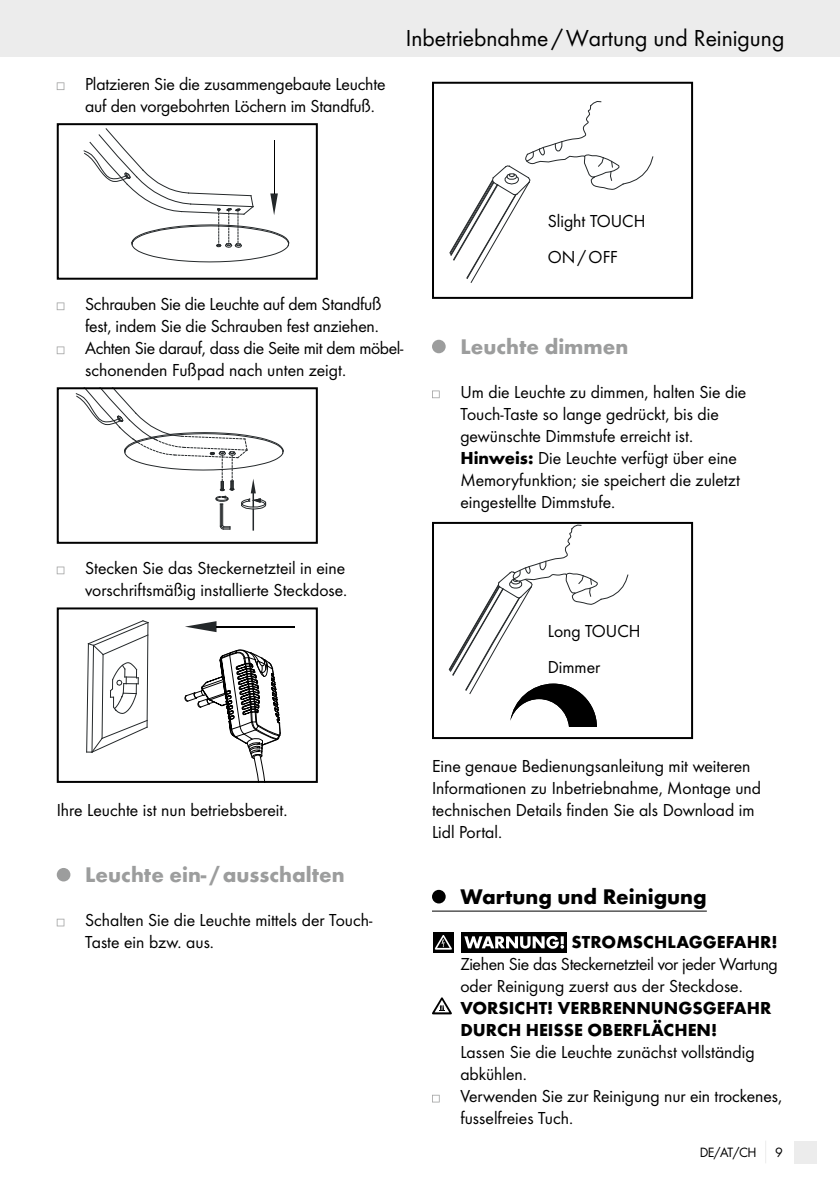
<style>
.page{position:relative;width:840px;height:1191px;background:#fff}
.page>*{position:absolute;margin:0;border:0;box-sizing:border-box;transform-origin:0 0}
.t1{font:24px "Futura Boo";color:#000}
.t2{font:700 22px "Futura";color:#9c9d9d}
.t3{font:700 22px "Futura";color:#000}
.t4{font:18px/22px "Futura Boo";color:#000}
.t5{font:700 18px/22px "Futura";color:#000}
.t6{font:14px "Futura Boo";color:#000}
.s1{font-family:"Futura";font-weight:700}
</style>
<div class="page">
<div style="left:0;top:0;width:839px;height:57px;background:#ececec"></div>
<div style="left:794px;top:1140px;width:22px;height:23px;background:#ececec"></div>
<svg style="left:57px;top:82px;width:7px;height:8px"></svg>
<svg style="left:56px;top:123px;width:262px;height:157px"></svg>
<svg style="left:57px;top:302px;width:7px;height:8px"></svg>
<svg style="left:57px;top:346px;width:7px;height:8px"></svg>
<svg style="left:56px;top:387px;width:262px;height:157px"></svg>
<svg style="left:57px;top:566px;width:7px;height:8px"></svg>
<svg style="left:56px;top:607px;width:262px;height:176px"></svg>
<div style="left:57px;top:868px;width:13px;height:13px;background:#9c9d9d;border-radius:50%"></div>
<svg style="left:57px;top:918px;width:7px;height:8px"></svg>
<hr style="left:432px;top:910px;width:274px;height:1px;background:#000">
<svg style="left:432px;top:81px;width:261px;height:218px"></svg>
<div style="left:432px;top:340px;width:13px;height:13px;background:#9c9d9d;border-radius:50%"></div>
<svg style="left:432px;top:390px;width:7px;height:8px"></svg>
<svg style="left:432px;top:521px;width:261px;height:219px"></svg>
<div style="left:432px;top:890px;width:13px;height:13px;background:#000;border-radius:50%"></div>
<div style="left:461px;top:932px;width:106px;height:20px;background:#000"></div>
<svg style="left:433px;top:932px;width:20px;height:20px"></svg>
<svg style="left:434px;top:935px;width:17px;height:14px"></svg>
<svg style="left:464px;top:936px;width:99px;height:12px"></svg>
<svg style="left:432px;top:997px;width:19px;height:17px"></svg>
<svg style="left:432px;top:1094px;width:7px;height:8px"></svg>
<p class="t4" style="left:85px;top:73px;width:302px">Platzieren Sie die zusammengebaute Leuchte auf den vorgebohrten Löchern im Standfuß.</p>
<h1 class="t1" style="left:405px;top:24px;width:380px">Inbetriebnahme /Wartung und Reinigung</h1>
<p class="t4" style="left:547px;top:203px;width:99px;line-height:36px">Slight TOUCH<br>ON/OFF</p>
<p class="t4" style="left:85px;top:293px;width:319px">Schrauben Sie die Leuchte auf dem Standfuß fest, indem Sie die Schrauben fest anziehen.<br>Achten Sie darauf, dass die Seite mit dem möbel&shy;schonenden Fußpad nach unten zeigt.</p>
<p class="t4" style="left:85px;top:557px;width:263px">Stecken Sie das Steckernetzteil in eine vorschriftsmäßig installierte Steckdose.</p>
<p class="t2" style="left:460px;top:333px;width:169px">Leuchte dimmen</p>
<p class="t4" style="left:460px;top:381px;width:287px">Um die Leuchte zu dimmen, halten Sie die Touch-Taste so lange gedrückt, bis die gewünschte Dimmstufe erreicht ist.<br><span class="s1">Hinweis:</span> Die Leuchte verfügt über eine Memoryfunktion; sie speichert die zuletzt eingestellte Dimmstufe.</p>
<p class="t4" style="left:547px;top:612px;width:94px;line-height:36px">Long TOUCH<br>Dimmer</p>
<p class="t4" style="left:57px;top:799px;width:232px">Ihre Leuchte ist nun betriebsbereit.</p>
<p class="t2" style="left:85px;top:861px;width:261px">Leuchte ein- /ausschalten</p>
<p class="t4" style="left:85px;top:909px;width:288px">Schalten Sie die Leuchte mittels der Touch-<br>Taste ein bzw. aus.</p>
<p class="t4" style="left:432px;top:755px;width:330px">Eine genaue Bedienungsanleitung mit weiteren Informationen zu Inbetriebnahme, Montage und technischen Details finden Sie als Download im Lidl Portal.</p>
<p class="t3" style="left:460px;top:883px;width:248px">Wartung und Reinigung</p>
<p class="t5" style="left:571px;top:931px;width:207px">STROMSCHLAGGEFAHR!</p>
<p class="t4" style="left:460px;top:953px;width:319px">Ziehen Sie das Steckernetzteil vor jeder Wartung oder Reinigung zuerst aus der Steckdose.</p>
<p class="t5" style="left:460px;top:997px;width:312px">VORSICHT! VERBRENNUNGSGEFAHR<br>DURCH HEISSE OBERFLÄCHEN!</p>
<p class="t4" style="left:460px;top:1041px;width:323px">Lassen Sie die Leuchte zunächst vollständig abkühlen.<br>Verwenden Sie zur Reinigung nur ein trockenes, fusselfreies Tuch.</p>
<p class="t6" style="left:699px;top:1144px;width:58px">DE/AT/CH</p>
<p class="t6" style="left:774px;top:1144px;width:9px">9</p>
</div>
